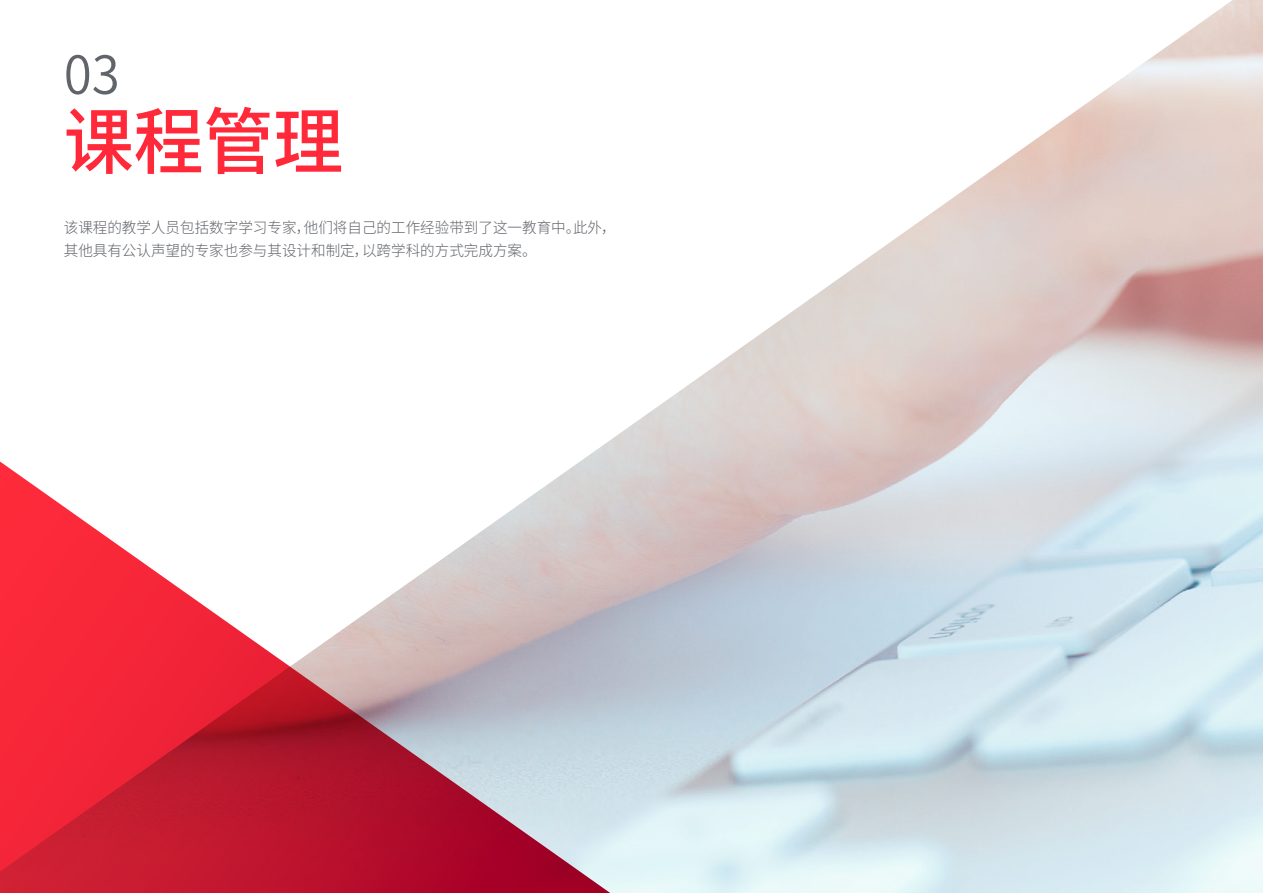
<style>
.page{position:relative;width:1263px;height:893px;background:#fff}
.page>*{position:absolute;margin:0;border:0;box-sizing:border-box;transform-origin:0 0}
.t1{font:500 72px "Source Han Sans CN";color:#ff293a}
.t2{font:52.5px "Source Han Sans CN";color:#61646a}
.t3{font:300 15px/22.5px "Source Han Sans CN";color:#61646a}
</style>
<div class="page">
<img style="left:602px;top:0;width:661px;height:893px">
<svg style="left:0;top:446px;width:640px;height:447px"></svg>
<h2 class="t2" style="left:64px;top:45px;width:57px">03</h2>
<h1 class="t1" style="left:64px;top:101px;width:281px">课程管理</h1>
<p class="t3" style="left:64px;top:217px;width:553px">该课程的教学人员包括数字学习专家，他们将自己的工作经验带到了这一教育中。此外，其他具有公认声望的专家也参与其设计和制定，以跨学科的方式完成方案。</p>
</div>
